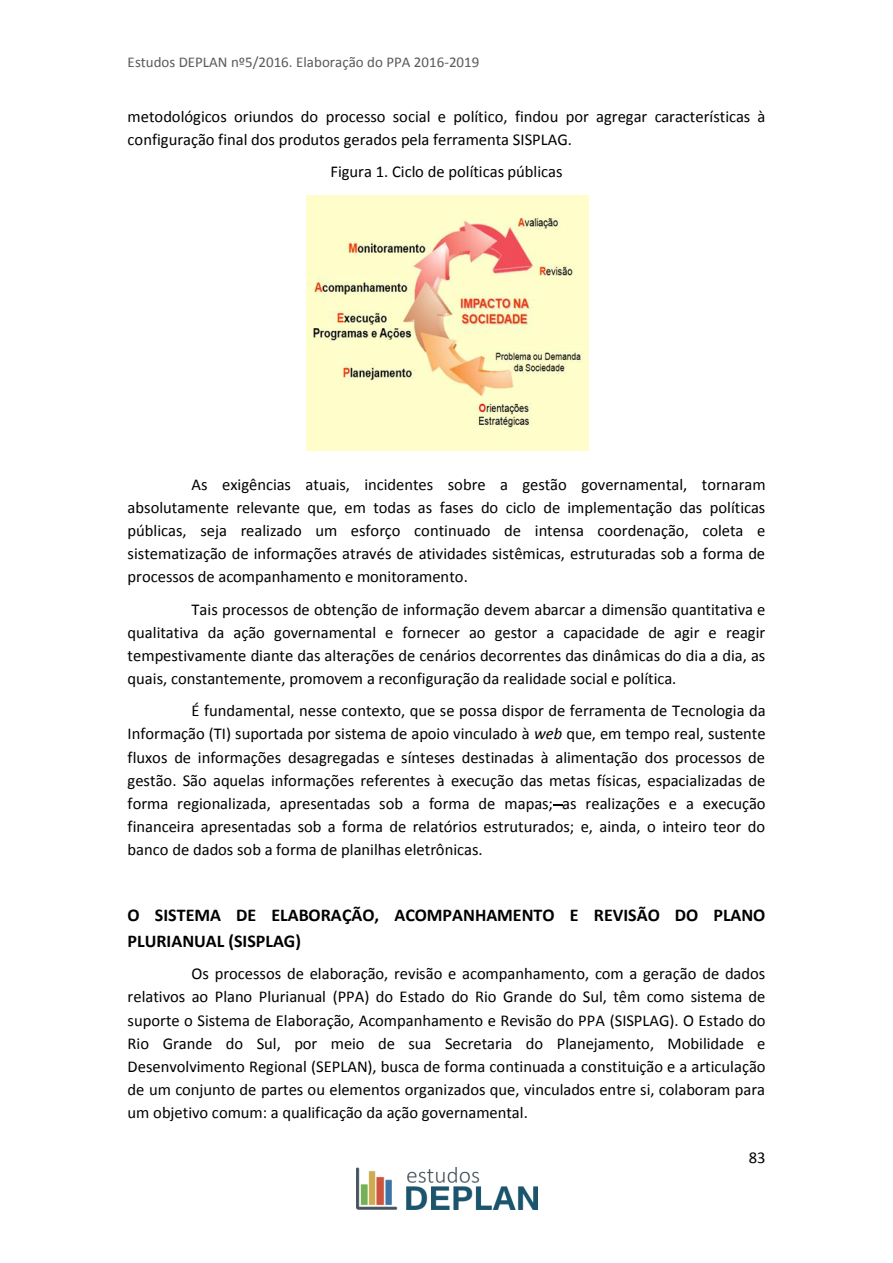
<style>
.page{position:relative;width:893px;height:1263px;background:#fff}
.page>*{position:absolute;margin:0;border:0;box-sizing:border-box;transform-origin:0 0}
.t1{font:700 18px/25.3px "Calibri";color:#000}
.t2{font:16.5px/23.1px "Calibri";color:#000;text-align:justify}
.t3{font:15px "Calibri";color:#595959}
.s1{font-style:italic}
</style>
<div class="page">
<img style="left:356px;top:1167px;width:182px;height:43px">
<img style="left:307px;top:195px;width:281px;height:256px">
<p class="t3" style="left:128px;top:56px;width:353px">Estudos DEPLAN nº5/2016. Elaboração do PPA 2016-2019</p>
<p class="t2" style="left:128px;top:106px;width:639px">metodológicos oriundos do processo social e político, findou por agregar características à configuração final dos produtos gerados pela ferramenta SISPLAG.</p>
<p class="t2" style="left:331px;top:161px;width:233px">Figura 1. Ciclo de políticas públicas</p>
<p class="t2" style="left:128px;top:474px;width:639px;text-indent:64px">As exigências atuais, incidentes sobre a gestão governamental, tornaram absolutamente relevante que, em todas as fases do ciclo de implementação das políticas públicas, seja realizado um esforço continuado de intensa coordenação, coleta e sistematização de informações através de atividades sistêmicas, estruturadas sob a forma de processos de acompanhamento e monitoramento.</p>
<p class="t2" style="left:128px;top:599px;width:639px;text-indent:64px">Tais processos de obtenção de informação devem abarcar a dimensão quantitativa e qualitativa da ação governamental e fornecer ao gestor a capacidade de agir e reagir tempestivamente diante das alterações de cenários decorrentes das dinâmicas do dia a dia, as quais, constantemente, promovem a reconfiguração da realidade social e política.</p>
<p class="t2" style="left:128px;top:701px;width:639px;text-indent:64px">É fundamental, nesse contexto, que se possa dispor de ferramenta de Tecnologia da Informação (TI) suportada por sistema de apoio vinculado à <span class="s1">web</span> que, em tempo real, sustente fluxos de informações desagregadas e sínteses destinadas à alimentação dos processos de gestão. São aquelas informações referentes à execução das metas físicas, espacializadas de forma regionalizada, apresentadas sob a forma de mapas; as realizações e a execução financeira apresentadas sob a forma de relatórios estruturados; e, ainda, o inteiro teor do banco de dados sob a forma de planilhas eletrônicas.</p>
<p class="t1" style="left:128px;top:904px;width:639px">O SISTEMA DE ELABORAÇÃO, ACOMPANHAMENTO E REVISÃO DO PLANO<br>PLURIANUAL (SISPLAG)</p>
<p class="t2" style="left:128px;top:963px;width:639px;text-indent:64px">Os processos de elaboração, revisão e acompanhamento, com a geração de dados relativos ao Plano Plurianual (PPA) do Estado do Rio Grande do Sul, têm como sistema de suporte o Sistema de Elaboração, Acompanhamento e Revisão do PPA (SISPLAG). O Estado do Rio Grande do Sul, por meio de sua Secretaria do Planejamento, Mobilidade e Desenvolvimento Regional (SEPLAN), busca de forma continuada a constituição e a articulação de um conjunto de partes ou elementos organizados que, vinculados entre si, colaboram para um objetivo comum: a qualificação da ação governamental.</p>
<p class="t2" style="left:749px;top:1147px;width:18px">83</p>
</div>
